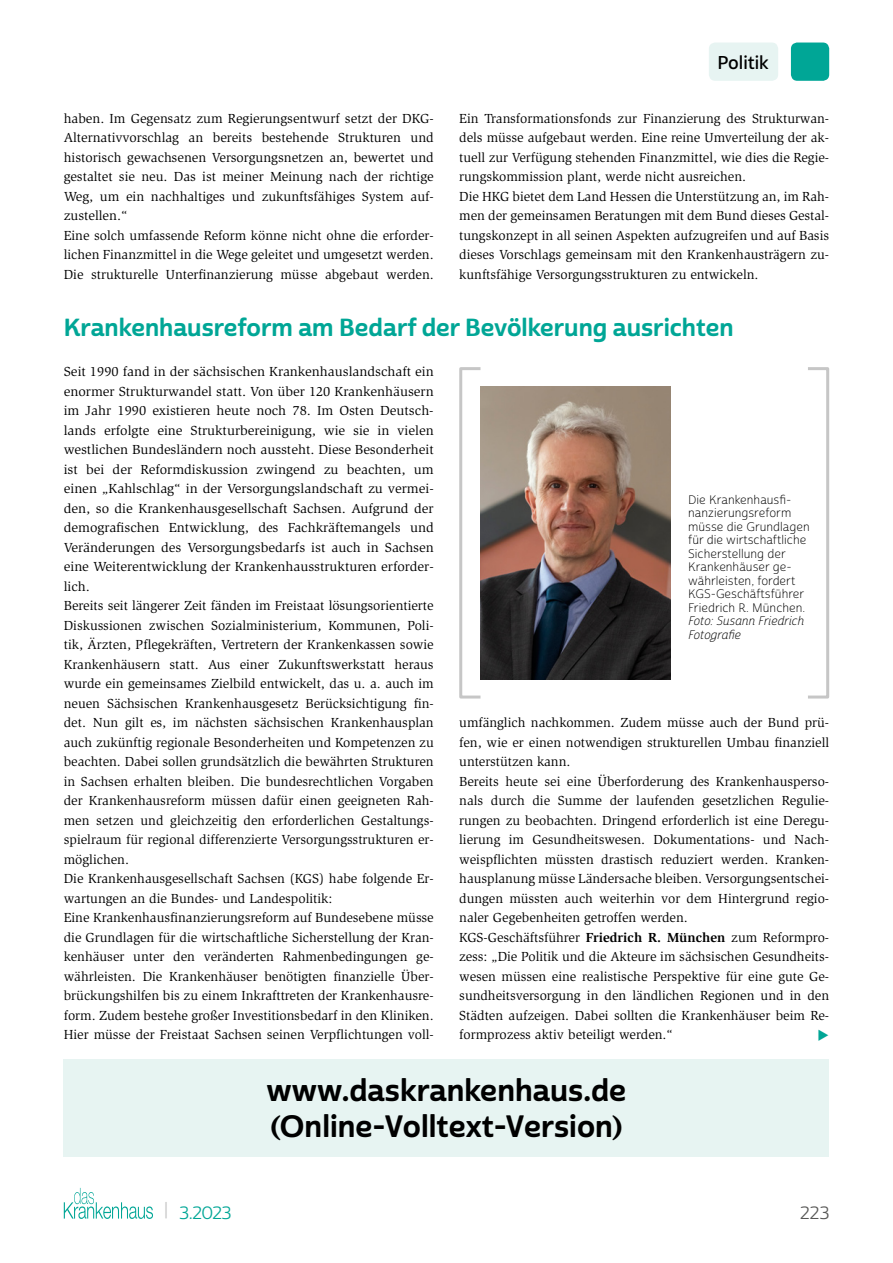
<style>
.page{position:relative;width:893px;height:1263px;background:#fff}
.page>*{position:absolute;margin:0;border:0;box-sizing:border-box;transform-origin:0 0}
.t1{font:30px/36px "Cabrito Sans Nor Bol";color:#000}
.t2{font:24px "Cabrito Sans Nor Bol";color:#00a696}
.t3{font:18px "Cabrito Sans Nor Dem";letter-spacing:-.005em;color:#000}
.t4{font:17.25px "Cabrito Sans Nor Reg";color:#00a696}
.t5{font:17.25px "Cabrito Sans Nor Reg";color:#575756}
.t6{font:13.5px/19.5px "Slimbach Std";color:#000}
.t7{font:12px/13.5px "Cabrito Sans Nor Lig";color:#000}
.t8{font:12px/13.5px "Cabrito Sans Nor Lig It";color:#000}
.s1{font-weight:700}
.s2{font-size:18.9px;color:#c6c6c6}
</style>
<div class="page">
<svg style="left:64px;top:1188px;width:89px;height:31px"></svg>
<div style="left:791px;top:43px;width:38px;height:38px;background:#00a696;border-radius:6px"></div>
<div style="left:709px;top:43px;width:69px;height:38px;background:#e7f4f2;border-radius:6px"></div>
<div style="left:459px;top:367px;width:23px;height:331px;border:3px solid #c6c6c6"></div>
<div style="left:806px;top:367px;width:23px;height:331px;border:3px solid #c6c6c6"></div>
<img style="left:480px;top:386px;width:190px;height:293px">
<div style="left:64px;top:1059px;width:765px;height:97px;background:#e7f4f2"></div>
<h3 class="t3" style="left:717px;top:51px;width:53px">Politik</h3>
<p class="t6" style="left:64px;top:109px;width:371px">haben. Im Gegensatz zum Regierungsentwurf setzt der DKG-Alternativvorschlag an bereits bestehende Strukturen und historisch gewachsenen Versorgungsnetzen an, bewertet und gestaltet sie neu. Das ist meiner Meinung nach der richtige Weg, um ein nachhaltiges und zukunftsfähiges System auf&shy;zustellen.“<br>Eine solch umfassende Reform könne nicht ohne die erforder&shy;lichen Finanzmittel in die Wege geleitet und umgesetzt werden.<br>Die strukturelle Unterfinanzierung müsse abgebaut werden.</p>
<p class="t6" style="left:459px;top:109px;width:371px">Ein Transformationsfonds zur Finanzierung des Strukturwan&shy;dels müsse aufgebaut werden. Eine reine Umverteilung der ak&shy;tuell zur Verfügung stehenden Finanzmittel, wie dies die Regie&shy;rungskommission plant, werde nicht ausreichen.<br>Die HKG bietet dem Land Hessen die Unterstützung an, im Rah&shy;men der gemeinsamen Beratungen mit dem Bund dieses Gestal&shy;tungskonzept in all seinen Aspekten aufzugreifen und auf Basis dieses Vorschlags gemeinsam mit den Krankenhausträgern zu&shy;kunftsfähige Versorgungsstrukturen zu entwickeln.</p>
<h2 class="t2" style="left:64px;top:313px;width:671px">Krankenhausreform am Bedarf der Bevölkerung ausrichten</h2>
<p class="t6" style="left:64px;top:362px;width:371px">Seit 1990 fand in der sächsischen Krankenhauslandschaft ein enormer Strukturwandel statt. Von über 120 Krankenhäusern im Jahr 1990 existieren heute noch 78. Im Osten Deutsch&shy;lands erfolgte eine Strukturbereinigung, wie sie in vielen westlichen Bundesländern noch aussteht. Diese Besonderheit ist bei der Reformdiskussion zwingend zu beachten, um einen „Kahlschlag“ in der Versorgungslandschaft zu vermei&shy;den, so die Krankenhausgesellschaft Sachsen. Aufgrund der demografischen Entwicklung, des Fachkräftemangels und Veränderungen des Versorgungsbedarfs ist auch in Sachsen eine Weiterentwicklung der Krankenhausstrukturen erforder&shy;lich.<br>Bereits seit längerer Zeit fänden im Freistaat lösungsorientierte Diskussionen zwischen Sozialministerium, Kommunen, Poli&shy;tik, Ärzten, Pflegekräften, Vertretern der Krankenkassen sowie Krankenhäusern statt. Aus einer Zukunftswerkstatt heraus wurde ein gemeinsames Zielbild entwickelt, das u. a. auch im neuen Sächsischen Krankenhausgesetz Berücksichtigung fin&shy;det. Nun gilt es, im nächsten sächsischen Krankenhausplan auch zukünftig regionale Besonderheiten und Kompetenzen zu beachten. Dabei sollen grundsätzlich die bewährten Strukturen in Sachsen erhalten bleiben. Die bundesrechtlichen Vorgaben der Krankenhausreform müssen dafür einen geeigneten Rah&shy;men setzen und gleichzeitig den erforderlichen Gestaltungs&shy;spielraum für regional differenzierte Versorgungsstrukturen er&shy;möglichen.<br>Die Krankenhausgesellschaft Sachsen (KGS) habe folgende Er&shy;wartungen an die Bundes- und Landespolitik:<br>Eine Krankenhausfinanzierungsreform auf Bundesebene müsse die Grundlagen für die wirtschaftliche Sicherstellung der Kran&shy;kenhäuser unter den veränderten Rahmenbedingungen ge&shy;währleisten. Die Krankenhäuser benötigten finanzielle Über&shy;brückungshilfen bis zu einem Inkrafttreten der Krankenhausre&shy;form. Zudem bestehe großer Investitionsbedarf in den Kliniken.<br>Hier müsse der Freistaat Sachsen seinen Verpflichtungen voll-</p>
<p class="t7" style="left:688px;top:493px;width:123px">Die Krankenhausfi&shy;nanzierungsreform müsse die Grundlagen für die wirtschaftliche<br>Sicherstellung der<br>Krankenhäuser ge&shy;währleisten, fordert<br>KGS-Geschäftsführer<br>Friedrich R. München.</p>
<p class="t8" style="left:688px;top:615px;width:117px">Foto: Susann Friedrich<br>Fotografie</p>
<p class="t6" style="left:459px;top:713px;width:371px">umfänglich nachkommen. Zudem müsse auch der Bund prü&shy;fen, wie er einen notwendigen strukturellen Umbau finanziell unterstützen kann.<br>Bereits heute sei eine Überforderung des Krankenhausperso&shy;nals durch die Summe der laufenden gesetzlichen Regulie&shy;rungen zu beobachten. Dringend erforderlich ist eine Deregu&shy;lierung im Gesundheitswesen. Dokumentations- und Nach&shy;weispflichten müssten drastisch reduziert werden. Kranken&shy;hausplanung müsse Ländersache bleiben. Versorgungsentschei&shy;dungen müssten auch weiterhin vor dem Hintergrund regio&shy;naler Gegebenheiten getroffen werden.<br>KGS-Geschäftsführer <span class="s1">Friedrich R. München</span> zum Reformpro&shy;zess: „Die Politik und die Akteure im sächsischen Gesundheits&shy;wesen müssen eine realistische Perspektive für eine gute Ge&shy;sundheitsversorgung in den ländlichen Regionen und in den Städten aufzeigen. Dabei sollten die Krankenhäuser beim Re&shy;formprozess aktiv beteiligt werden.“</p>
<h1 class="t1" style="left:267px;top:1073px;width:361px">www.daskrankenhaus.de (Online-Volltext-Version)</h1>
<p class="t4" style="left:164px;top:1202px;width:68px"><span class="s2">|</span> 3.2023</p>
<p class="t5" style="left:801px;top:1202px;width:30px">223</p>
</div>
